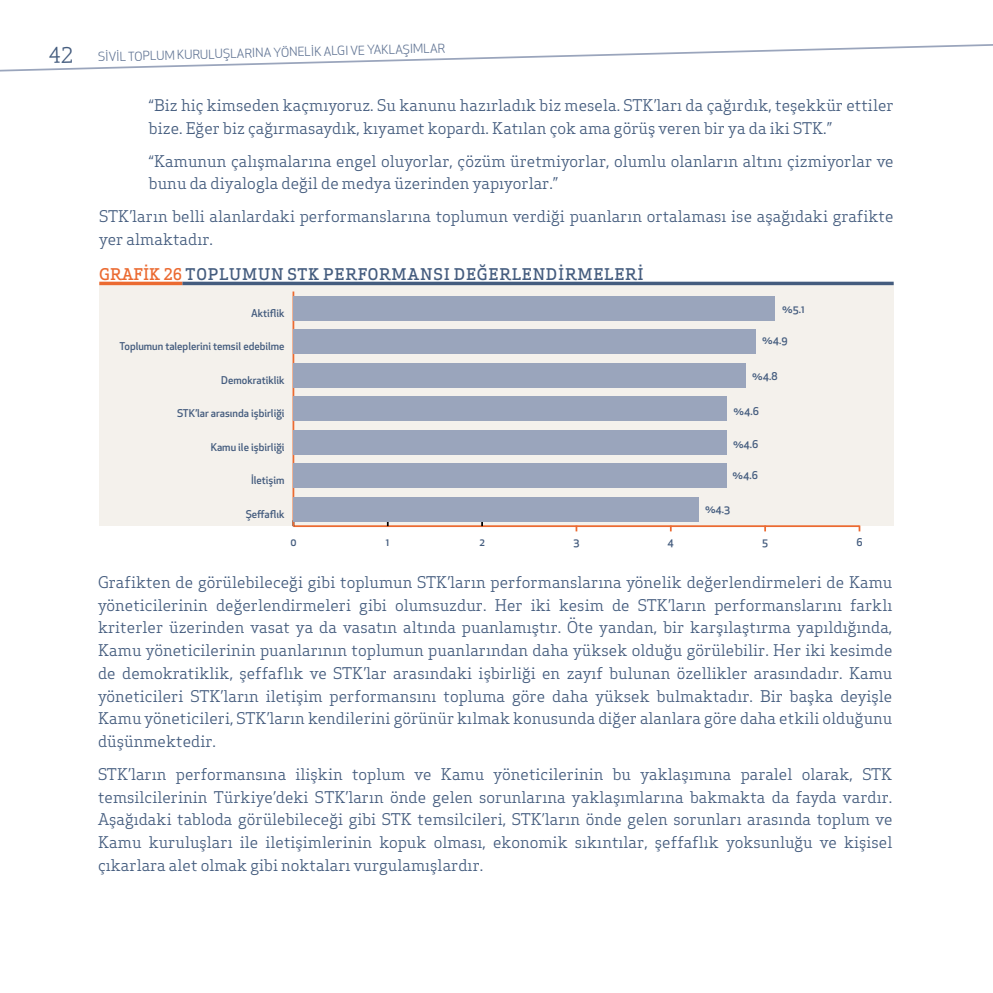
<style>
.page{position:relative;width:993px;height:993px;background:#fff}
.page>*{position:absolute;margin:0;border:0;box-sizing:border-box;transform-origin:0 0}
.t1{font:15.75px/22.8px "Apex Serif";color:#445c7e}
.t2{font:500 15.75px "Apex Serif";letter-spacing:.05em;color:#445c7e}
.t3{font:12.25px "Apex New";color:#647796}
.t4{font:500 10.5px "Apex New";color:#445c7e}
.s1{font-family:"Apex Serif";font-size:21px;color:#445c7e}
.s2{color:#eb6a31}
</style>
<div class="page">
<svg style="left:0;top:44px;width:992px;height:28px"></svg>
<div style="left:99px;top:283px;width:794px;height:242px;background:#f4f1ec"></div>
<svg style="left:99px;top:281px;width:83px;height:4px"></svg>
<svg style="left:182px;top:281px;width:711px;height:4px;background:#637794"></svg>
<hr style="left:293px;top:525px;width:566px;height:2px;background:#eb6a31">
<hr style="left:292px;top:291px;width:2px;height:235px;background:#eb6a31">
<div style="left:293px;top:296px;width:481px;height:24px;background:#9aa5bc"></div>
<div style="left:293px;top:329px;width:462px;height:25px;background:#9aa5bc"></div>
<div style="left:293px;top:363px;width:453px;height:24px;background:#9aa5bc"></div>
<div style="left:293px;top:396px;width:434px;height:25px;background:#9aa5bc"></div>
<div style="left:293px;top:430px;width:434px;height:24px;background:#9aa5bc"></div>
<div style="left:293px;top:463px;width:434px;height:25px;background:#9aa5bc"></div>
<div style="left:293px;top:497px;width:405px;height:24px;background:#9aa5bc"></div>
<p class="t3" style="left:48px;top:49px;width:398px;rotate:-1deg"><span class="s1">42</span> SİVİL TOPLUM KURULUŞLARINA YÖNELİK ALGI VE YAKLAŞIMLAR</p>
<p class="t1" style="left:149px;top:94px;width:746px">“Biz hiç kimseden kaçmıyoruz. Su kanunu hazırladık biz mesela. STK’ları da çağırdık, teşekkür ettiler bize. Eğer biz çağırmasaydık, kıyamet kopardı. Katılan çok ama görüş veren bir ya da iki STK.”</p>
<p class="t1" style="left:149px;top:149px;width:746px">“Kamunun çalışmalarına engel oluyorlar, çözüm üretmiyorlar, olumlu olanların altını çizmiyorlar ve bunu da diyalogla değil de medya üzerinden yapıyorlar.”</p>
<p class="t1" style="left:99px;top:205px;width:795px">STK’ların belli alanlardaki performanslarına toplumun verdiği puanların ortalaması ise aşağıdaki grafikte yer almaktadır.</p>
<p class="t2" style="left:99px;top:264px;width:544px"><span class="s2">GRAFİK 26</span> TOPLUMUN STK PERFORMANSI DEĞERLENDIRMELERI</p>
<p class="t4" style="left:251px;top:305px;width:35px">Aktiflik</p>
<p class="t4" style="left:781px;top:302px;width:24px">%5.1</p>
<p class="t4" style="left:120px;top:339px;width:166px">Toplumun taleplerini temsil edebilme</p>
<p class="t4" style="left:221px;top:372px;width:65px">Demokratiklik</p>
<p class="t4" style="left:762px;top:333px;width:27px">%4.9</p>
<p class="t4" style="left:752px;top:369px;width:27px">%4.8</p>
<p class="t4" style="left:177px;top:406px;width:109px">STK’lar arasında işbirliği</p>
<p class="t4" style="left:733px;top:404px;width:27px">%4.6</p>
<p class="t4" style="left:211px;top:439px;width:75px">Kamu ile işbirliği</p>
<p class="t4" style="left:732px;top:437px;width:27px">%4.6</p>
<p class="t4" style="left:251px;top:473px;width:35px">İletişim</p>
<p class="t4" style="left:732px;top:468px;width:27px">%4.6</p>
<p class="t4" style="left:245px;top:506px;width:40px">Şeffaflık</p>
<p class="t4" style="left:704px;top:502px;width:27px">%4.3</p>
<p class="t4" style="left:290px;top:535px;width:8px">0</p>
<p class="t4" style="left:386px;top:535px;width:5px">1</p>
<p class="t4" style="left:479px;top:535px;width:7px">2</p>
<p class="t4" style="left:573px;top:535px;width:8px">3</p>
<p class="t4" style="left:667px;top:535px;width:8px">4</p>
<p class="t4" style="left:761px;top:535px;width:8px">5</p>
<p class="t4" style="left:856px;top:535px;width:8px">6</p>
<p class="t1" style="left:98px;top:570px;width:795px;text-align:justify">Grafikten de görülebileceği gibi toplumun STK’ların performanslarına yönelik değerlendirmeleri de Kamu yöneticilerinin değerlendirmeleri gibi olumsuzdur. Her iki kesim de STK’ların performanslarını farklı kriterler üzerinden vasat ya da vasatın altında puanlamıştır. Öte yandan, bir karşılaştırma yapıldığında, Kamu yöneticilerinin puanlarının toplumun puanlarından daha yüksek olduğu görülebilir. Her iki kesimde de demokratiklik, şeffaflık ve STK’lar arasındaki işbirliği en zayıf bulunan özellikler arasındadır. Kamu yöneticileri STK’ların iletişim performansını topluma göre daha yüksek bulmaktadır. Bir başka deyişle Kamu yöneticileri, STK’ların kendilerini görünür kılmak konusunda diğer alanlara göre daha etkili olduğunu düşünmektedir.</p>
<p class="t1" style="left:98px;top:762px;width:795px;text-align:justify">STK’ların performansına ilişkin toplum ve Kamu yöneticilerinin bu yaklaşımına paralel olarak, STK temsilcilerinin Türkiye’deki STK’ların önde gelen sorunlarına yaklaşımlarına bakmakta da fayda vardır.<br>Aşağıdaki tabloda görülebileceği gibi STK temsilcileri, STK’ların önde gelen sorunları arasında toplum ve Kamu kuruluşları ile iletişimlerinin kopuk olması, ekonomik sıkıntılar, şeffaflık yoksunluğu ve kişisel çıkarlara alet olmak gibi noktaları vurgulamışlardır.</p>
</div>
